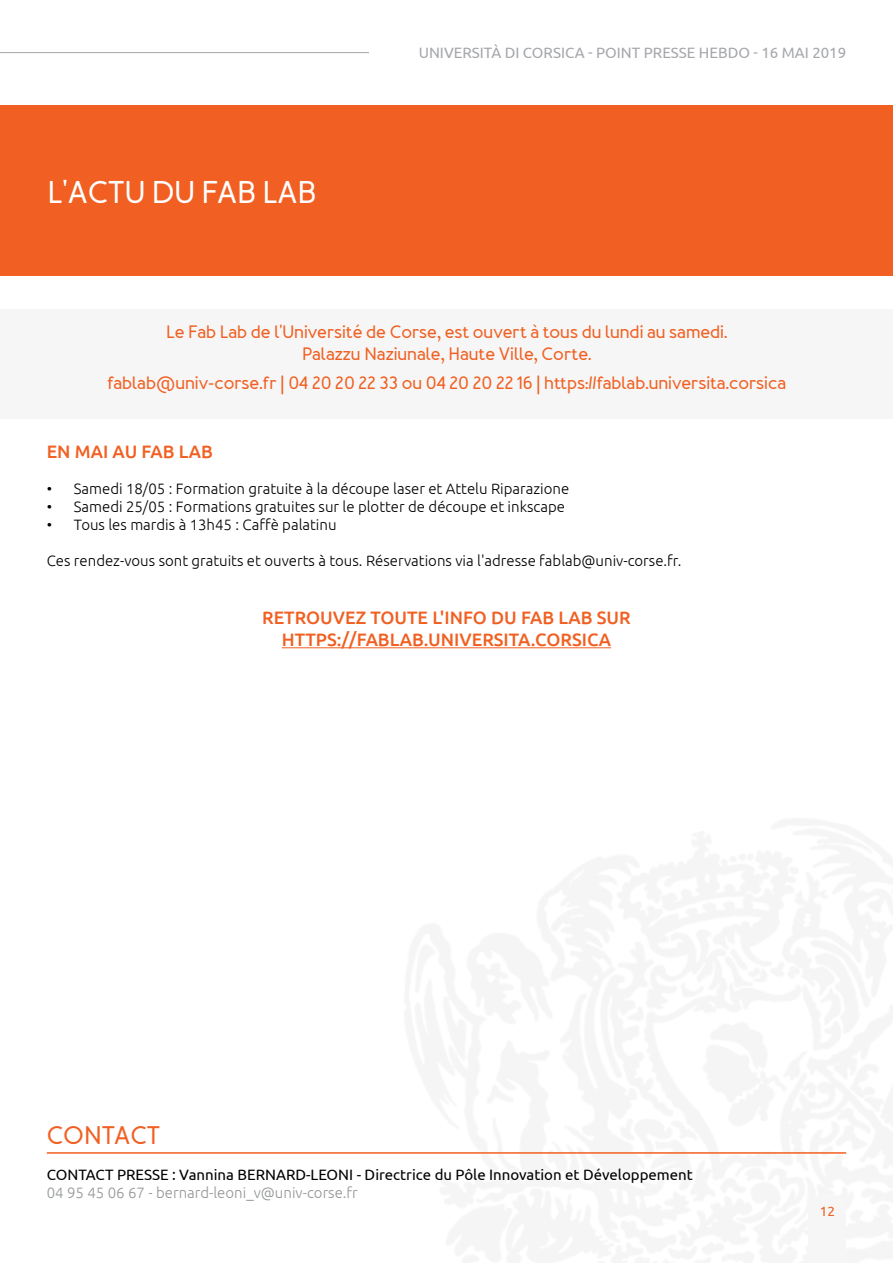
<style>
.page{position:relative;width:893px;height:1263px;background:#fff}
.page>*{position:absolute;margin:0;border:0;box-sizing:border-box;transform-origin:0 0}
.Titre_Actu{font:700 31.5px "Merlo Round";color:#fff}
.t1{font:700 25.5px "Merlo Round";color:#f16022}
.t2{font:700 18px/21.6px "Merlo Round";color:#f16022;text-align:center}
.Intertitre{font:500 18px/21.6px "Ubuntu";color:#f16022;text-align:center}
.Texte{font:300 15px "Ubuntu";color:#000}
.t3{font:15px "Ubuntu";color:#000}
.t4{font:15px "Ubuntu";color:#a5a7aa}
.t5{font:300 15px "Ubuntu";color:#939598}
.t6{font:13.5px "Ubuntu";color:#f16022}
</style>
<div class="page">
<div style="left:808px;top:1197px;width:38px;height:66px;background:#f6f6f6"></div>
<hr style="left:0;top:52px;width:845px;height:1px;background:#a5a7aa">
<div style="left:370px;top:47px;width:476px;height:11px;background:#fff"></div>
<div style="left:0;top:309px;width:893px;height:110px;background:#f6f6f6"></div>
<hr style="left:47px;top:1152px;width:799px;height:2px;background:#f16022">
<div style="left:1px;top:105px;width:892px;height:171px;background:#f16022"></div>
<hr style="left:282px;top:647px;width:329px;height:1px;background:#f16022">
<p class="Titre_Actu" style="left:48px;top:173px;width:270px">L'ACTU DU FAB LAB</p>
<p class="t4" style="left:419px;top:44px;width:429px">UNIVERSITÀ DI CORSICA - POINT PRESSE HEBDO - 16 mai 2019</p>
<p class="t2" style="left:166px;top:322px;width:563px">Le Fab Lab de l'Université de Corse, est ouvert à tous du lundi au samedi.<br>Palazzu Naziunale, Haute Ville, Corte.</p>
<p class="t2" style="left:107px;top:373px;width:680px">fablab@univ-corse.fr | 04 20 20 22 33 ou 04 20 20 22 16 | https://fablab.universita.corsica</p>
<p class="Intertitre" style="left:47px;top:440px;width:168px">EN MAI AU FAB LAB</p>
<p class="Texte" style="left:47px;top:480px;width:524px">• Samedi 18/05 : Formation gratuite à la découpe laser et Attelu Riparazione</p>
<p class="Texte" style="left:47px;top:498px;width:520px">• Samedi 25/05 : Formations gratuites sur le plotter de découpe et inkscape</p>
<p class="Texte" style="left:47px;top:516px;width:291px">• Tous les mardis à 13h45 : Caffè palatinu</p>
<p class="Texte" style="left:47px;top:552px;width:636px">Ces rendez-vous sont gratuits et ouverts à tous. Réservations via l'adresse fablab@univ-corse.fr.</p>
<p class="Intertitre" style="left:262px;top:606px;width:370px">RETROUVEZ TOUTE L'INFO DU FAB LAB SUR<br>HTTPS://FABLAB.UNIVERSITA.CORSICA</p>
<h2 class="t1" style="left:47px;top:1119px;width:115px">CONTACT</h2>
<p class="t3" style="left:47px;top:1165px;width:648px">CONTACT PRESSE : Vannina BERNARD-LEONI - Directrice du Pôle Innovation et Développement</p>
<p class="t5" style="left:47px;top:1183px;width:313px">04 95 45 06 67 - bernard-leoni_v@univ-corse.fr</p>
<p class="t6" style="left:820px;top:1203px;width:17px">12</p>
</div>
